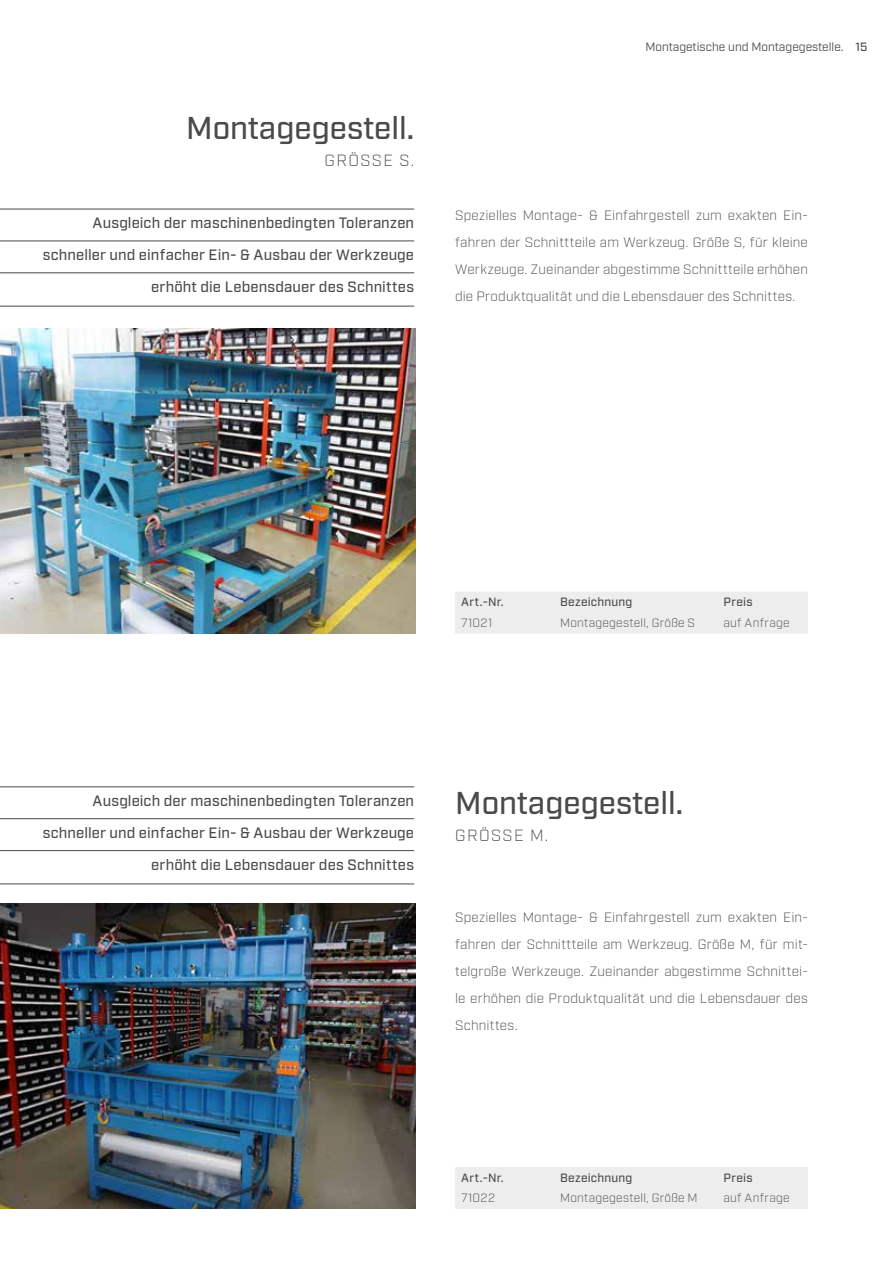
<style>
.page{position:relative;width:893px;height:1263px;background:#fff}
.page>*{position:absolute;margin:0;border:0;box-sizing:border-box;transform-origin:0 0}
.t1{font:500 31.5px "Industry";color:#4a4a49}
.t2{font:300 16.2px "Industry";letter-spacing:.085em;color:#4a4a49}
.t3{font:500 15px/31.8px "Industry";letter-spacing:.005em;color:#4a4a49;text-align:right}
.t4{font:300 13.5px/27px "Industry";letter-spacing:.015em;color:#4a4a49;text-align:justify}
.t5{font:300 12px "Industry";letter-spacing:.025em;color:#4a4a49}
.t6{font:500 12px "Industry";letter-spacing:.02em;color:#4a4a49}
.t7{font:12px "Industry";color:#4a4a49}
.s1{font-weight:500}
</style>
<div class="page">
<img style="left:0;top:903px;width:415px;height:306px">
<img style="left:0;top:328px;width:415px;height:306px">
<hr style="left:0;top:209px;width:414px;height:1px;background:#4a4a49">
<hr style="left:0;top:241px;width:414px;height:1px;background:#4a4a49">
<hr style="left:0;top:273px;width:414px;height:1px;background:#4a4a49">
<hr style="left:0;top:306px;width:414px;height:1px;background:#4a4a49">
<hr style="left:0;top:786px;width:414px;height:1px;background:#4a4a49">
<hr style="left:0;top:818px;width:414px;height:1px;background:#4a4a49">
<hr style="left:0;top:850px;width:414px;height:1px;background:#4a4a49">
<hr style="left:0;top:884px;width:414px;height:1px;background:#4a4a49">
<div style="left:455px;top:592px;width:353px;height:42px;background:#ededed"></div>
<div style="left:461px;top:598px;width:87px;height:10px;background:#ededed"></div>
<div style="left:560px;top:598px;width:151px;height:10px;background:#ededed"></div>
<div style="left:723px;top:598px;width:79px;height:10px;background:#ededed"></div>
<div style="left:461px;top:618px;width:87px;height:11px;background:#ededed"></div>
<div style="left:560px;top:618px;width:151px;height:11px;background:#ededed"></div>
<div style="left:723px;top:618px;width:79px;height:11px;background:#ededed"></div>
<div style="left:455px;top:1167px;width:353px;height:42px;background:#ededed"></div>
<div style="left:461px;top:1173px;width:87px;height:10px;background:#ededed"></div>
<div style="left:560px;top:1173px;width:151px;height:10px;background:#ededed"></div>
<div style="left:723px;top:1173px;width:79px;height:10px;background:#ededed"></div>
<div style="left:461px;top:1194px;width:87px;height:10px;background:#ededed"></div>
<div style="left:560px;top:1194px;width:151px;height:10px;background:#ededed"></div>
<div style="left:723px;top:1194px;width:79px;height:10px;background:#ededed"></div>
<h1 class="t1" style="left:186px;top:109px;width:230px">Montagegestell.</h1>
<p class="t2" style="left:325px;top:151px;width:91px">GRÖSSE S.</p>
<p class="t3" style="left:43px;top:208px;width:373px">Ausgleich der maschinenbedingten Toleranzen schneller und einfacher Ein- &amp; Ausbau der Werkzeuge erhöht die Lebensdauer des Schnittes</p>
<p class="t7" style="left:645px;top:40px;width:224px">Montagetische und Montagegestelle. <span class="s1">15</span></p>
<p class="t4" style="left:455px;top:202px;width:354px">Spezielles Montage- &amp; Einfahrgestell zum exakten Ein&shy;fahren der Schnittteile am Werkzeug. Größe S, für kleine Werkzeuge. Zueinander abgestimme Schnittteile erhöhen die Produktqualität und die Lebensdauer des Schnittes.</p>
<p class="t6" style="left:461px;top:595px;width:44px">Art.-Nr.</p>
<p class="t6" style="left:560px;top:595px;width:74px">Bezeichnung</p>
<p class="t6" style="left:723px;top:595px;width:31px">Preis</p>
<p class="t5" style="left:461px;top:616px;width:33px">71021</p>
<p class="t5" style="left:560px;top:616px;width:136px">Montagegestell, Größe S</p>
<p class="t5" style="left:723px;top:616px;width:68px">auf Anfrage</p>
<p class="t3" style="left:43px;top:785px;width:373px">Ausgleich der maschinenbedingten Toleranzen schneller und einfacher Ein- &amp; Ausbau der Werkzeuge erhöht die Lebensdauer des Schnittes</p>
<h1 class="t1" style="left:455px;top:784px;width:230px">Montagegestell.</h1>
<p class="t2" style="left:455px;top:826px;width:95px">GRÖSSE M.</p>
<p class="t4" style="left:455px;top:904px;width:354px">Spezielles Montage- &amp; Einfahrgestell zum exakten Ein&shy;fahren der Schnittteile am Werkzeug. Größe M, für mit&shy;telgroße Werkzeuge. Zueinander abgestimme Schnittei&shy;le erhöhen die Produktqualität und die Lebensdauer des Schnittes.</p>
<p class="t6" style="left:461px;top:1170px;width:44px">Art.-Nr.</p>
<p class="t6" style="left:560px;top:1170px;width:74px">Bezeichnung</p>
<p class="t6" style="left:723px;top:1170px;width:31px">Preis</p>
<p class="t5" style="left:461px;top:1191px;width:36px">71022</p>
<p class="t5" style="left:560px;top:1191px;width:139px">Montagegestell, Größe M</p>
<p class="t5" style="left:723px;top:1191px;width:68px">auf Anfrage</p>
</div>
